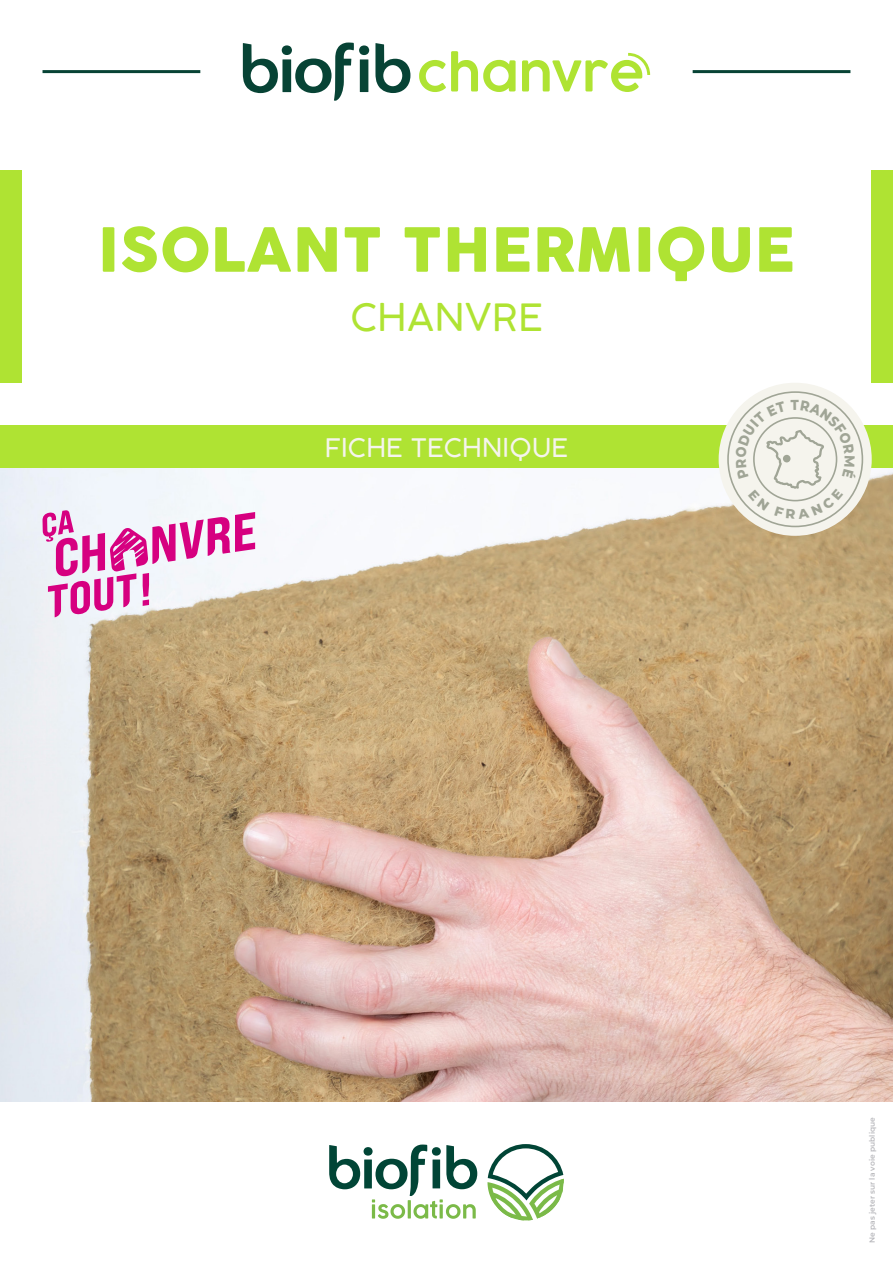
<style>
.page{position:relative;width:893px;height:1263px;background:#fff}
.page>*{position:absolute;margin:0;border:0;box-sizing:border-box;transform-origin:0 0}
.TITRE{font:60px "Cocogoose";letter-spacing:.01em;color:#afe333}
.SOUS_TITRE{font:300 37.5px "Cocogoose";letter-spacing:.01em;color:#afe333}
.FICHE_TECHNIQUE{font:300 25.5px "Cocogoose";letter-spacing:.01em;color:#f5f4ed}
.t1{font:600 7.5px "Montserrat";letter-spacing:.01em;color:#b9b9bd}
</style>
<div class="page">
<img style="left:0;top:468px;width:893px;height:633px">
<hr style="left:43px;top:70px;width:157px;height:3px;background:#074335">
<hr style="left:693px;top:70px;width:157px;height:3px;background:#074335">
<div style="left:0;top:170px;width:21px;height:213px;background:#afe333"></div>
<div style="left:872px;top:170px;width:21px;height:213px;background:#afe333"></div>
<div style="left:0;top:425px;width:893px;height:43px;background:#afe333"></div>
<svg style="left:719px;top:383px;width:153px;height:153px;background:#ecebe3"></svg>
<svg style="left:243px;top:43px;width:167px;height:58px"></svg>
<svg style="left:419px;top:51px;width:231px;height:41px"></svg>
<svg style="left:42px;top:510px;width:213px;height:107px"></svg>
<svg style="left:487px;top:1144px;width:77px;height:76px"></svg>
<svg style="left:329px;top:1144px;width:148px;height:75px"></svg>
<svg style="left:735px;top:400px;width:121px;height:119px;background:#ecece4"></svg>
<p class="TITRE" style="left:98px;top:208px;width:699px">ISOLANT THERMIQUE</p>
<p class="SOUS_TITRE" style="left:350px;top:290px;width:193px">CHANVRE</p>
<p class="FICHE_TECHNIQUE" style="left:325px;top:430px;width:245px">FICHE TECHNIQUE</p>
<p class="t1" style="left:867px;top:1243px;width:128px;rotate:-90deg">Ne pas jeter sur la voie publique</p>
</div>
